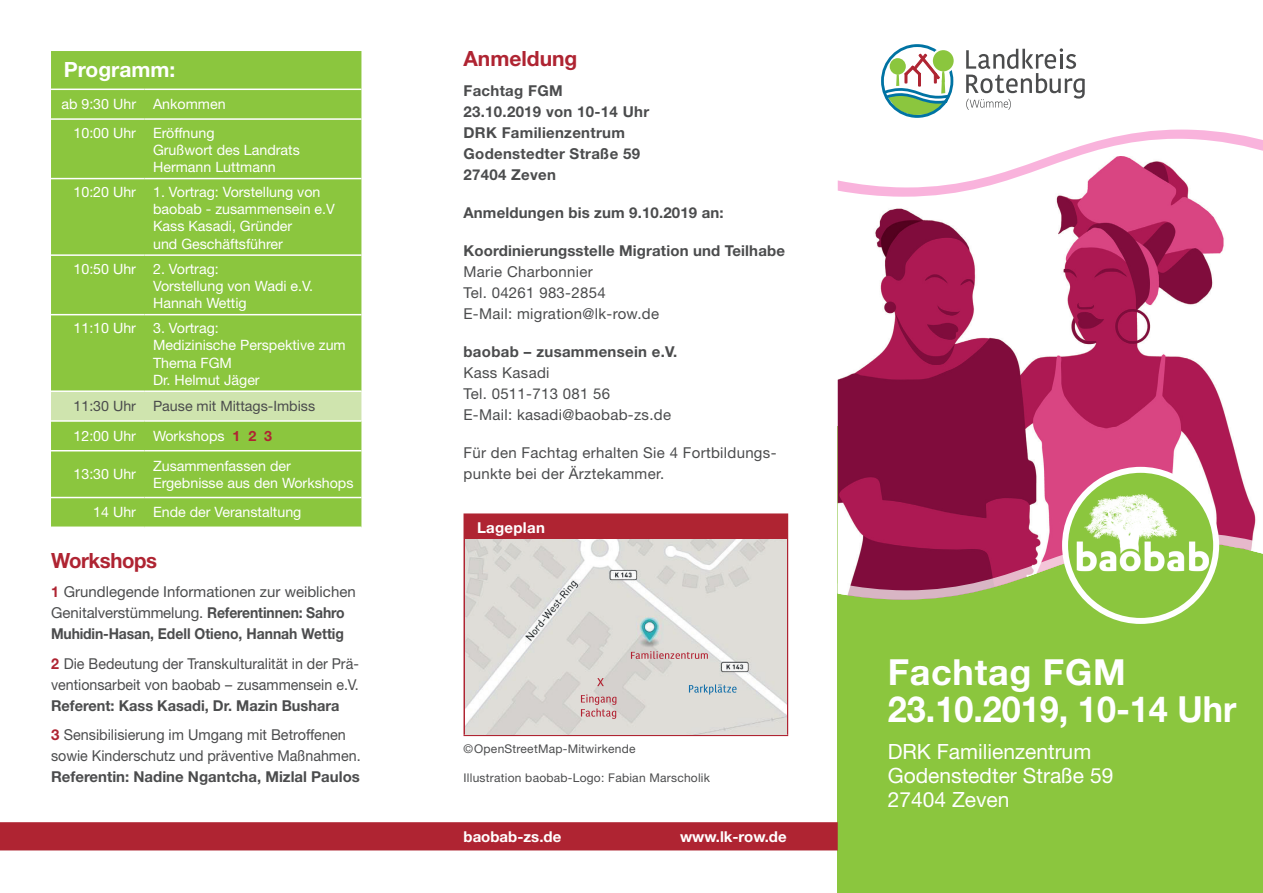
<style>
.page{position:relative;width:1263px;height:893px;background:#fff}
.page>*{position:absolute;margin:0;border:0;box-sizing:border-box;transform-origin:0 0}
.t1{font:700 36px/37.5px "Helvetica Neue LT Std";color:#fff}
.t2{font:21px/24px "Helvetica Neue LT Std";color:#fff}
.t3{font:700 21px "Helvetica Neue LT Std";letter-spacing:-.01em;color:#af2432}
.t4{font:700 21px "Helvetica Neue LT Std";color:#fff}
.t5{font:700 15px/21px "Helvetica Neue LT Std";letter-spacing:.01em;color:#4b4c4d}
.t6{font:15px/21px "Helvetica Neue LT Std";letter-spacing:.02em;color:#4b4c4d}
.t7{font:15px/21px "Helvetica Neue LT Std";color:#4b4c4d;scale:.95 1}
.t8{font:15px/21px "Helvetica Neue LT Std";color:#4b4c4d}
.t9{font:15px/29.5px "Helvetica Neue LT Std";color:#4b4c4d;scale:.96 1}
.t10{font:700 15px "Helvetica Neue LT Std";color:#fff}
.t11{font:700 15px "Helvetica Neue LT Std";letter-spacing:.02em;color:#fff}
.t12{font:14.25px/17.1px "Helvetica Neue LT Std";color:#fff}
.t13{font:14.25px/29.7px "Helvetica Neue LT Std";color:#4b4c4d}
.t14{font:12px "Helvetica Neue LT Std";letter-spacing:.02em;color:#4b4c4d}
.s1{color:#fff}
.s2{font-weight:700;color:#af2432}
.s3{font-weight:700}
</style>
<div class="page">
<div style="left:838px;top:427px;width:425px;height:466px;background:#8bc63e"></div>
<svg style="left:881px;top:44px;width:72px;height:74px"></svg>
<svg style="left:966px;top:48px;width:119px;height:62px"></svg>
<img style="left:838px;top:197px;width:425px;height:335px">
<svg style="left:838px;top:130px;width:425px;height:67px"></svg>
<svg style="left:838px;top:532px;width:425px;height:68px"></svg>
<div style="left:0;top:822px;width:838px;height:28px;background:#af2432"></div>
<div style="left:1065px;top:470px;width:151px;height:151px;background:#8bc63e;border-radius:50%"></div>
<img style="left:1074px;top:492px;width:135px;height:79px">
<div style="left:1062px;top:467px;width:157px;height:157px;border:6px solid #fff;border-radius:50%"></div>
<div style="left:464px;top:514px;width:323px;height:26px;background:#af2432"></div>
<hr style="left:463px;top:513px;width:325px;height:2px;background:#af2432">
<hr style="left:463px;top:515px;width:2px;height:25px;background:#af2432">
<svg style="left:787px;top:515px;width:1px;height:25px"></svg>
<hr style="left:463px;top:540px;width:2px;height:195px;background:#af2432">
<hr style="left:787px;top:540px;width:1px;height:195px;background:#af2432">
<hr style="left:463px;top:735px;width:325px;height:1px;background:#af2432">
<img style="left:465px;top:540px;width:322px;height:195px">
<img style="left:631px;top:649px;width:82px;height:11px">
<img style="left:580px;top:692px;width:45px;height:13px">
<img style="left:580px;top:707px;width:44px;height:12px">
<img style="left:597px;top:676px;width:13px;height:14px">
<img style="left:689px;top:683px;width:52px;height:12px">
<div style="left:51px;top:51px;width:310px;height:475px;background:#8bc63e"></div>
<div style="left:51px;top:392px;width:310px;height:28px;background:#cfe4ae"></div>
<hr style="left:51px;top:89px;width:94px;height:1px;background:#fff">
<hr style="left:145px;top:89px;width:216px;height:1px;background:#fff">
<hr style="left:51px;top:118px;width:94px;height:2px;background:#fff">
<hr style="left:145px;top:118px;width:216px;height:2px;background:#fff">
<hr style="left:51px;top:178px;width:94px;height:1px;background:#fff">
<hr style="left:145px;top:178px;width:216px;height:1px;background:#fff">
<hr style="left:51px;top:254px;width:94px;height:2px;background:#fff">
<hr style="left:145px;top:254px;width:216px;height:2px;background:#fff">
<hr style="left:51px;top:314px;width:94px;height:1px;background:#fff">
<hr style="left:145px;top:314px;width:216px;height:1px;background:#fff">
<hr style="left:51px;top:390px;width:94px;height:2px;background:#fff">
<hr style="left:145px;top:390px;width:216px;height:2px;background:#fff">
<hr style="left:51px;top:420px;width:94px;height:2px;background:#fff">
<hr style="left:145px;top:420px;width:216px;height:2px;background:#fff">
<hr style="left:51px;top:450px;width:94px;height:1px;background:#fff">
<hr style="left:145px;top:450px;width:216px;height:1px;background:#fff">
<hr style="left:51px;top:497px;width:94px;height:1px;background:#fff">
<hr style="left:145px;top:497px;width:216px;height:1px;background:#fff">
<h2 class="t4" style="left:64px;top:57px;width:113px">Programm:</h2>
<p class="t12" style="left:61px;top:90px;width:166px;line-height:28.5px;text-align:center">ab 9:30 Uhr Ankommen<br>10:00 Uhr Eröffnung</p>
<p class="t12" style="left:153px;top:141px;width:148px">Grußwort des Landrats<br>Hermann Luttmann</p>
<p class="t12" style="left:153px;top:183px;width:183px;text-indent:-80px">10:20 Uhr 1. Vortrag: Vorstellung von baobab - zusammensein e.V<br>Kass Kasadi, Gründer<br>und Geschäftsführer</p>
<p class="t12" style="left:153px;top:260px;width:161px;text-indent:-80px">10:50 Uhr 2. Vortrag:<br>Vorstellung von Wadi e.V.<br>Hannah Wettig</p>
<p class="t12" style="left:153px;top:320px;width:194px;text-indent:-80px">11:10 Uhr 3. Vortrag:<br>Medizinische Perspektive zum<br>Thema FGM<br>Dr. Helmut Jäger</p>
<p class="t13" style="left:73px;top:391px;width:243px">11:30 Uhr Pause mit Mittags-Imbiss<br><span class="s1">12:00 Uhr Workshops</span> <span class="s2">1 2 3</span></p>
<p class="t12" style="left:73px;top:465px;width:64px">13:30 Uhr</p>
<p class="t12" style="left:153px;top:457px;width:202px">Zusammenfassen der<br>Ergebnisse aus den Workshops</p>
<p class="t12" style="left:93px;top:504px;width:210px">14 Uhr Ende der Veranstaltung</p>
<h2 class="t3" style="left:51px;top:547px;width:108px">Workshops</h2>
<p class="t8" style="left:51px;top:581px;width:306px"><span class="s2">1</span> Grundlegende Informationen zur weiblichen<br>Genitalverstümmelung. <span class="s3">Referentinnen: Sahro<br>Muhidin-Hasan, Edell Otieno, Hannah Wettig</span></p>
<p class="t7" style="left:51px;top:653px;width:326px"><span class="s2">2</span> Die Bedeutung der Transkulturalität in der Prä&shy;ventionsarbeit von baobab – zusammensein e.V.</p>
<p class="t9" style="left:51px;top:690px;width:308px"><span class="s3">Referent: Kass Kasadi, Dr. Mazin Bushara<br></span><span class="s2">3</span> Sensibilisierung im Umgang mit Betroffenen</p>
<p class="t7" style="left:51px;top:745px;width:327px">sowie Kinderschutz und präventive Maßnahmen.</p>
<p class="t5" style="left:51px;top:766px;width:310px">Referentin: Nadine Ngantcha, Mizlal Paulos</p>
<h2 class="t3" style="left:463px;top:46px;width:115px">Anmeldung</h2>
<p class="t5" style="left:463px;top:79px;width:187px">Fachtag FGM<br>23.10.2019 von 10-14 Uhr<br>DRK Familienzentrum<br>Godenstedter Straße 59<br>27404 Zeven</p>
<p class="t5" style="left:463px;top:201px;width:262px">Anmeldungen bis zum 9.10.2019 an:</p>
<p class="t5" style="left:463px;top:239px;width:323px">Koordinierungsstelle Migration und Teilhabe</p>
<p class="t6" style="left:463px;top:261px;width:197px">Marie Charbonnier<br>Tel. 04261 983-2854<br>E-Mail: migration@lk-row.de</p>
<p class="t5" style="left:463px;top:340px;width:215px">baobab – zusammensein e.V.</p>
<p class="t6" style="left:463px;top:362px;width:209px">Kass Kasadi<br>Tel. 0511-713 081 56<br>E-Mail: kasadi@baobab-zs.de</p>
<p class="t6" style="left:463px;top:442px;width:314px">Für den Fachtag erhalten Sie 4 Fortbildungs&shy;punkte bei der Ärztekammer.</p>
<p class="t11" style="left:477px;top:518px;width:69px">Lageplan</p>
<p class="t14" style="left:463px;top:741px;width:174px">©OpenStreetMap-Mitwirkende</p>
<p class="t14" style="left:463px;top:771px;width:248px">Illustration baobab-Logo: Fabian Marscholik</p>
<p class="t10" style="left:463px;top:827px;width:99px">baobab-zs.de</p>
<p class="t10" style="left:680px;top:827px;width:108px">www.lk-row.de</p>
<h1 class="t1" style="left:888px;top:652px;width:350px">Fachtag FGM<br>23.10.2019, 10-14 Uhr</h1>
<h2 class="t2" style="left:888px;top:739px;width:227px">DRK Familienzentrum<br>Godenstedter Straße 59<br>27404 Zeven</h2>
</div>
